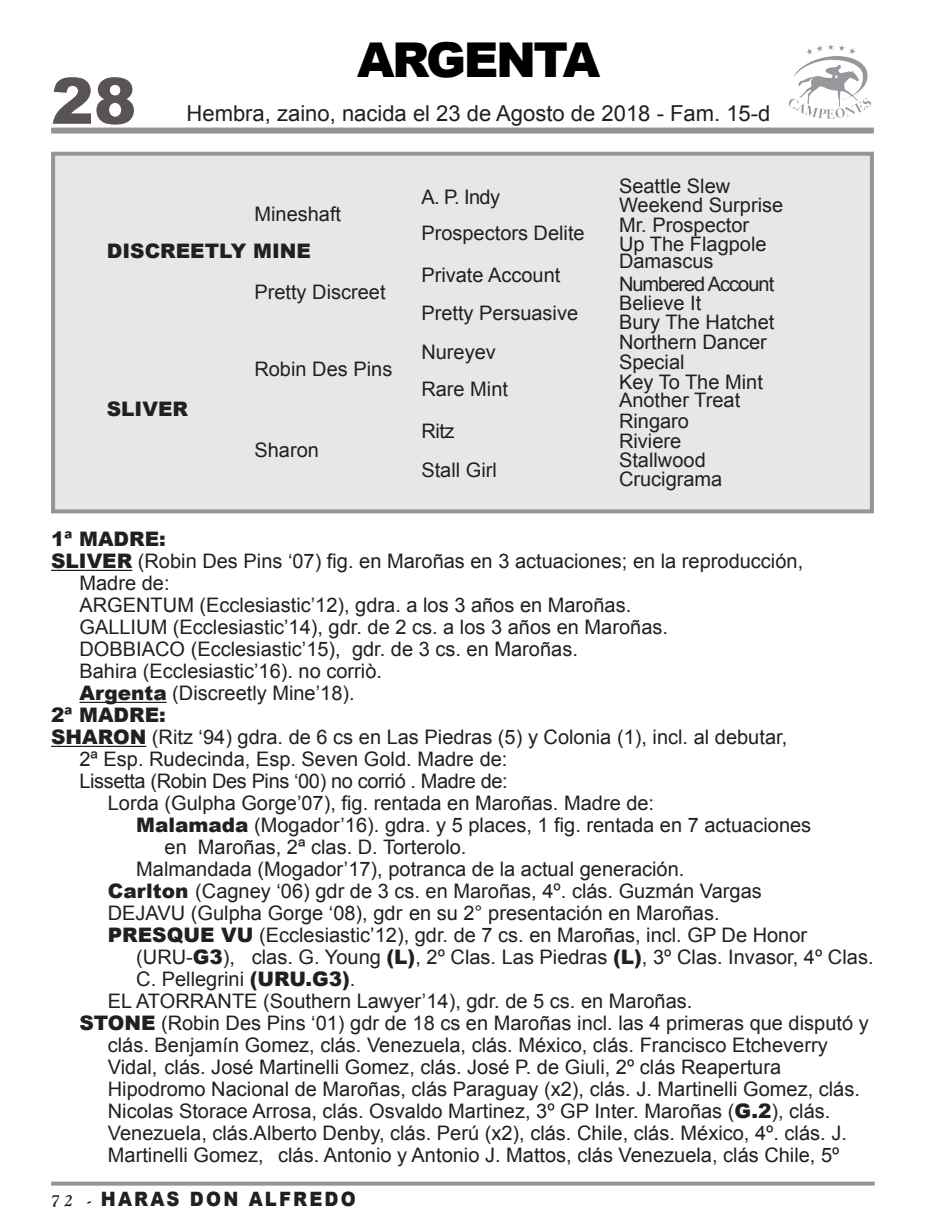
<style>
.page{position:relative;width:925px;height:1219px;background:#fff}
.page>*{position:absolute;margin:0;border:0;box-sizing:border-box;transform-origin:0 0}
.t1{font:900 64px "Arial";color:#595353}
.t2{font:900 48px "Arial";letter-spacing:-.05em;color:#000}
.t3{font:22px "Arial";color:#231f20}
.t4{font:20px "Arial";color:#231f20}
.t5{font:20px "Arial";letter-spacing:-.02em;color:#231f20}
.t6{font:900 20px "Arial";color:#231f20}
.t7{font:20px "Arial";letter-spacing:-.05em;color:#231f20}
.t8{font:900 19.8px "Arial";letter-spacing:.12em;color:#231f20;scale:.91 1}
.s1{font-weight:900}
.s2{font-family:"Goudy Old Style Bold Italic BT";font-weight:400;font-size:16px}
</style>
<div class="page">
<div style="left:51px;top:152px;width:822px;height:361px;background:#e6e7e9;border:4px solid #939598"></div>
<div style="left:51px;top:128px;width:822px;height:6px;background:#939598"></div>
<svg style="left:51px;top:1182px;width:823px;height:4px;background:#9c9ea0"></svg>
<hr style="left:51px;top:570px;width:81px;height:1px;background:#231f20">
<hr style="left:79px;top:702px;width:88px;height:1px;background:#231f20">
<hr style="left:51px;top:746px;width:95px;height:1px;background:#231f20">
<img style="left:789px;top:44px;width:83px;height:75px">
<h1 class="t1" style="left:51px;top:54px;width:87px">28</h1>
<h2 class="t2" style="left:357px;top:25px;width:244px">ARGENTA</h2>
<p class="t3" style="left:186px;top:99px;width:585px">Hembra, zaino, nacida el 23 de Agosto de 2018 - Fam. 15-d</p>
<p class="t4" style="left:254px;top:200px;width:88px">Mineshaft</p>
<p class="t6" style="left:107px;top:237px;width:206px">DISCREETLY MINE</p>
<p class="t4" style="left:254px;top:279px;width:133px">Pretty Discreet</p>
<p class="t6" style="left:107px;top:394px;width:83px">SLIVER</p>
<p class="t4" style="left:254px;top:355px;width:139px">Robin Des Pins</p>
<p class="t4" style="left:254px;top:437px;width:66px">Sharon</p>
<p class="t4" style="left:421px;top:183px;width:80px">A. P. Indy</p>
<p class="t4" style="left:421px;top:219px;width:165px">Prospectors Delite</p>
<p class="t4" style="left:421px;top:262px;width:140px">Private Account</p>
<p class="t4" style="left:421px;top:300px;width:158px">Pretty Persuasive</p>
<p class="t4" style="left:421px;top:338px;width:76px">Nureyev</p>
<p class="t4" style="left:421px;top:376px;width:88px">Rare Mint</p>
<p class="t4" style="left:421px;top:417px;width:35px">Ritz</p>
<p class="t4" style="left:421px;top:457px;width:77px">Stall Girl</p>
<p class="t4" style="left:618px;top:173px;width:113px">Seattle Slew</p>
<p class="t4" style="left:618px;top:192px;width:166px">Weekend Surprise</p>
<p class="t4" style="left:618px;top:212px;width:132px">Mr. Prospector</p>
<p class="t4" style="left:618px;top:230px;width:149px">Up The Flagpole</p>
<p class="t4" style="left:618px;top:248px;width:96px">Damascus</p>
<p class="t7" style="left:618px;top:271px;width:157px">Numbered Account</p>
<p class="t4" style="left:618px;top:290px;width:84px">Believe It</p>
<p class="t4" style="left:618px;top:309px;width:157px">Bury The Hatchet</p>
<p class="t4" style="left:618px;top:329px;width:149px">Northern Dancer</p>
<p class="t4" style="left:618px;top:349px;width:67px">Special</p>
<p class="t4" style="left:618px;top:369px;width:145px">Key To The Mint</p>
<p class="t4" style="left:618px;top:387px;width:123px">Another Treat</p>
<p class="t4" style="left:618px;top:408px;width:72px">Ringaro</p>
<p class="t4" style="left:618px;top:427px;width:64px">Riviere</p>
<p class="t4" style="left:618px;top:446px;width:88px">Stallwood</p>
<p class="t4" style="left:618px;top:465px;width:105px">Crucigrama</p>
<p class="t6" style="left:51px;top:524px;width:116px">1ª MADRE:</p>
<p class="t4" style="left:51px;top:548px;width:753px"><span class="s1">SLIVER</span> (Robin Des Pins ‘07) fig. en Maroñas en 3 actuaciones; en la reproducción,</p>
<p class="t4" style="left:79px;top:570px;width:92px">Madre de:</p>
<p class="t4" style="left:79px;top:592px;width:553px">ARGENTUM (Ecclesiastic’12), gdra. a los 3 años en Maroñas.</p>
<p class="t4" style="left:79px;top:614px;width:590px">GALLIUM (Ecclesiastic’14), gdr. de 2 cs. a los 3 años en Maroñas.</p>
<p class="t4" style="left:79px;top:636px;width:499px">DOBBIACO (Ecclesiastic’15), gdr. de 3 cs. en Maroñas.</p>
<p class="t4" style="left:79px;top:658px;width:304px">Bahira (Ecclesiastic’16). no corriò.</p>
<p class="t4" style="left:79px;top:680px;width:277px"><span class="s1">Argenta</span> (Discreetly Mine’18).</p>
<p class="t6" style="left:51px;top:700px;width:116px">2ª MADRE:</p>
<p class="t4" style="left:51px;top:724px;width:737px"><span class="s1">SHARON</span> (Ritz ‘94) gdra. de 6 cs en Las Piedras (5) y Colonia (1), incl. al debutar,</p>
<p class="t4" style="left:79px;top:746px;width:429px">2ª Esp. Rudecinda, Esp. Seven Gold. Madre de:</p>
<p class="t5" style="left:79px;top:768px;width:429px">Lissetta (Robin Des Pins ‘00) no corrió . Madre de:</p>
<p class="t4" style="left:108px;top:790px;width:547px">Lorda (Gulpha Gorge’07), fig. rentada en Maroñas. Madre de:</p>
<p class="t4" style="left:136px;top:812px;width:676px"><span class="s1">Malamada</span> (Mogador’16). gdra. y 5 places, 1 fig. rentada en 7 actuaciones</p>
<p class="t4" style="left:164px;top:834px;width:303px">en Maroñas, 2ª clas. D. Torterolo.</p>
<p class="t4" style="left:136px;top:856px;width:549px">Malmandada (Mogador’17), potranca de la actual generación.</p>
<p class="t4" style="left:108px;top:878px;width:655px"><span class="s1">Carlton</span> (Cagney ‘06) gdr de 3 cs. en Maroñas, 4º. clás. Guzmán Vargas</p>
<p class="t4" style="left:108px;top:900px;width:613px">DEJAVU (Gulpha Gorge ‘08), gdr en su 2° presentación en Maroñas.</p>
<p class="t4" style="left:108px;top:922px;width:700px"><span class="s1">PRESQUE VU</span> (Ecclesiastic’12), gdr. de 7 cs. en Maroñas, incl. GP De Honor</p>
<p class="t4" style="left:136px;top:944px;width:738px">(URU-<span class="s1">G3</span>), clas. G. Young <span class="s1">(L)</span>, 2º Clas. Las Piedras <span class="s1">(L)</span>, 3º Clas. Invasor, 4º Clas.</p>
<p class="t4" style="left:136px;top:966px;width:221px">C. Pellegrini <span class="s1">(URU.G3)</span>.</p>
<p class="t4" style="left:108px;top:988px;width:585px">EL ATORRANTE (Southern Lawyer’14), gdr. de 5 cs. en Maroñas.</p>
<p class="t4" style="left:79px;top:1010px;width:790px"><span class="s1">STONE</span> (Robin Des Pins ‘01) gdr de 18 cs en Maroñas incl. las 4 primeras que disputó y</p>
<p class="t4" style="left:108px;top:1032px;width:721px">clás. Benjamín Gomez, clás. Venezuela, clás. México, clás. Francisco Etcheverry</p>
<p class="t4" style="left:108px;top:1054px;width:674px">Vidal, clás. José Martinelli Gomez, clás. José P. de Giuli, 2º clás Reapertura</p>
<p class="t4" style="left:108px;top:1076px;width:753px">Hipodromo Nacional de Maroñas, clás Paraguay (x2), clás. J. Martinelli Gomez, clás.</p>
<p class="t4" style="left:108px;top:1098px;width:723px">Nicolas Storace Arrosa, clás. Osvaldo Martinez, 3º GP Inter. Maroñas (<span class="s1">G.2</span>), clás.</p>
<p class="t4" style="left:108px;top:1120px;width:740px">Venezuela, clás.Alberto Denby, clás. Perú (x2), clás. Chile, clás. México, 4º. clás. J.</p>
<p class="t4" style="left:108px;top:1142px;width:732px">Martinelli Gomez, clás. Antonio y Antonio J. Mattos, clás Venezuela, clás Chile, 5º</p>
<p class="t8" style="left:51px;top:1184px;width:336px"><span class="s2">7 2 -</span> HARAS DON ALFREDO</p>
</div>
